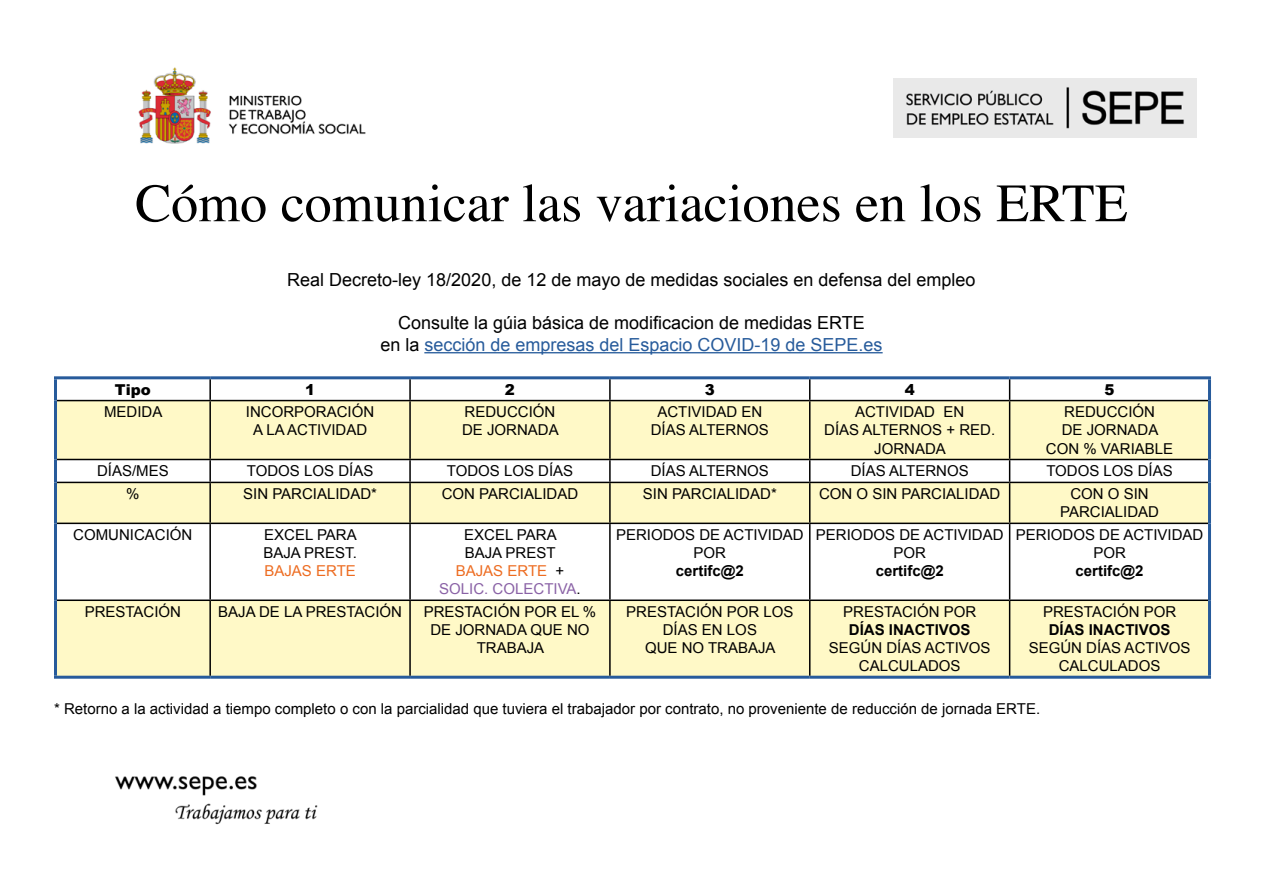
<style>
.page{position:relative;width:1263px;height:893px;background:#fff}
.page>*{position:absolute;margin:0;border:0;box-sizing:border-box;transform-origin:0 0}
.t1{font:54px "Times";color:#000}
.t2{font:18px/21.6px "Arial";color:#000;text-align:center}
.t3{font:15px/18px "Arial";color:#000;text-align:center}
.t4{font:700 15px "Arial";color:#000}
.t5{font:900 15px "Arial";color:#000}
.t6{font:15px "Arial";color:#ed6c21}
.s1{color:#275b9b}
.s2{color:#ed6c21}
.s3{color:#8a62a6}
</style>
<div class="page">
<svg style="left:57px;top:379px;width:1151px;height:21px"></svg>
<svg style="left:57px;top:401px;width:1151px;height:275px;fill:#fff9c7"></svg>
<hr style="left:54px;top:376px;width:156px;height:3px;background:#275b9b">
<hr style="left:54px;top:379px;width:3px;height:22px;background:#275b9b">
<hr style="left:210px;top:376px;width:200px;height:3px;background:#275b9b">
<hr style="left:410px;top:376px;width:200px;height:3px;background:#275b9b">
<hr style="left:610px;top:376px;width:200px;height:3px;background:#275b9b">
<hr style="left:810px;top:376px;width:200px;height:3px;background:#275b9b">
<hr style="left:1010px;top:376px;width:201px;height:3px;background:#275b9b">
<hr style="left:1208px;top:379px;width:3px;height:22px;background:#275b9b">
<hr style="left:54px;top:401px;width:3px;height:58px;background:#275b9b">
<hr style="left:1208px;top:401px;width:3px;height:58px;background:#275b9b">
<hr style="left:54px;top:459px;width:3px;height:23px;background:#275b9b">
<hr style="left:1208px;top:459px;width:3px;height:23px;background:#275b9b">
<hr style="left:54px;top:482px;width:3px;height:41px;background:#275b9b">
<hr style="left:1208px;top:482px;width:3px;height:41px;background:#275b9b">
<hr style="left:54px;top:523px;width:3px;height:77px;background:#275b9b">
<hr style="left:1208px;top:523px;width:3px;height:77px;background:#275b9b">
<hr style="left:54px;top:600px;width:3px;height:76px;background:#275b9b">
<hr style="left:1208px;top:600px;width:3px;height:76px;background:#275b9b">
<hr style="left:54px;top:676px;width:156px;height:3px;background:#275b9b">
<hr style="left:210px;top:676px;width:200px;height:3px;background:#275b9b">
<hr style="left:410px;top:676px;width:200px;height:3px;background:#275b9b">
<hr style="left:610px;top:676px;width:200px;height:3px;background:#275b9b">
<hr style="left:810px;top:676px;width:200px;height:3px;background:#275b9b">
<hr style="left:1010px;top:676px;width:201px;height:3px;background:#275b9b">
<hr style="left:209px;top:379px;width:2px;height:21px;background:#000">
<hr style="left:409px;top:379px;width:2px;height:21px;background:#000">
<hr style="left:609px;top:379px;width:2px;height:21px;background:#000">
<svg style="left:809px;top:379px;width:1px;height:21px"></svg>
<svg style="left:1009px;top:379px;width:1px;height:21px"></svg>
<hr style="left:57px;top:400px;width:153px;height:1px;background:#000">
<hr style="left:210px;top:400px;width:200px;height:1px;background:#000">
<hr style="left:209px;top:401px;width:2px;height:58px;background:#000">
<hr style="left:410px;top:400px;width:200px;height:1px;background:#000">
<hr style="left:409px;top:401px;width:2px;height:58px;background:#000">
<hr style="left:610px;top:400px;width:200px;height:1px;background:#000">
<hr style="left:609px;top:401px;width:2px;height:58px;background:#000">
<hr style="left:810px;top:400px;width:200px;height:1px;background:#000">
<hr style="left:809px;top:401px;width:1px;height:58px;background:#000">
<hr style="left:1010px;top:400px;width:198px;height:1px;background:#000">
<hr style="left:1009px;top:401px;width:1px;height:58px;background:#000">
<hr style="left:57px;top:459px;width:153px;height:1px;background:#000">
<hr style="left:210px;top:459px;width:200px;height:1px;background:#000">
<hr style="left:209px;top:460px;width:2px;height:22px;background:#000">
<hr style="left:410px;top:459px;width:200px;height:1px;background:#000">
<hr style="left:409px;top:460px;width:2px;height:22px;background:#000">
<hr style="left:610px;top:459px;width:200px;height:1px;background:#000">
<hr style="left:609px;top:460px;width:2px;height:22px;background:#000">
<hr style="left:810px;top:459px;width:200px;height:1px;background:#000">
<svg style="left:809px;top:460px;width:1px;height:22px"></svg>
<hr style="left:1010px;top:459px;width:198px;height:1px;background:#000">
<svg style="left:1009px;top:460px;width:1px;height:22px"></svg>
<hr style="left:57px;top:482px;width:153px;height:1px;background:#000">
<hr style="left:210px;top:482px;width:200px;height:1px;background:#000">
<hr style="left:209px;top:483px;width:2px;height:40px;background:#000">
<hr style="left:410px;top:482px;width:200px;height:1px;background:#000">
<hr style="left:409px;top:483px;width:2px;height:40px;background:#000">
<hr style="left:610px;top:482px;width:200px;height:1px;background:#000">
<hr style="left:609px;top:483px;width:2px;height:40px;background:#000">
<hr style="left:810px;top:482px;width:200px;height:1px;background:#000">
<hr style="left:809px;top:483px;width:1px;height:40px;background:#000">
<hr style="left:1010px;top:482px;width:198px;height:1px;background:#000">
<hr style="left:1009px;top:483px;width:1px;height:40px;background:#000">
<hr style="left:57px;top:523px;width:153px;height:1px;background:#000">
<hr style="left:210px;top:523px;width:200px;height:1px;background:#000">
<hr style="left:209px;top:524px;width:2px;height:75px;background:#000">
<hr style="left:410px;top:523px;width:200px;height:1px;background:#000">
<hr style="left:409px;top:524px;width:2px;height:75px;background:#000">
<hr style="left:610px;top:523px;width:200px;height:1px;background:#000">
<hr style="left:609px;top:524px;width:2px;height:75px;background:#000">
<hr style="left:810px;top:523px;width:200px;height:1px;background:#000">
<hr style="left:809px;top:524px;width:1px;height:75px;background:#000">
<hr style="left:1010px;top:523px;width:198px;height:1px;background:#000">
<hr style="left:1009px;top:524px;width:1px;height:75px;background:#000">
<hr style="left:57px;top:599px;width:153px;height:2px;background:#000">
<hr style="left:210px;top:599px;width:200px;height:2px;background:#000">
<hr style="left:209px;top:601px;width:2px;height:75px;background:#000">
<hr style="left:410px;top:599px;width:200px;height:2px;background:#000">
<hr style="left:409px;top:601px;width:2px;height:75px;background:#000">
<hr style="left:610px;top:599px;width:200px;height:2px;background:#000">
<hr style="left:609px;top:601px;width:2px;height:75px;background:#000">
<hr style="left:810px;top:599px;width:200px;height:2px;background:#000">
<hr style="left:809px;top:601px;width:1px;height:75px;background:#000">
<hr style="left:1010px;top:599px;width:198px;height:2px;background:#000">
<hr style="left:1009px;top:601px;width:1px;height:75px;background:#000">
<img style="left:893px;top:78px;width:303px;height:60px">
<hr style="left:424px;top:352px;width:459px;height:1px;background:#275b9b">
<img style="left:138px;top:67px;width:228px;height:77px">
<img style="left:115px;top:776px;width:203px;height:49px">
<h1 class="t1" style="left:135px;top:153px;width:994px">Cómo comunicar las variaciones en los ERTE</h1>
<p class="t2" style="left:287px;top:269px;width:690px">Real Decreto-ley 18/2020, de 12 de mayo de medidas sociales en defensa del empleo</p>
<p class="t2" style="left:380px;top:312px;width:504px">Consulte la gúia básica de modificacion de medidas ERTE<br>en la <span class="s1">sección de empresas del Espacio COVID-19 de SEPE.es</span></p>
<p class="t5" style="left:115px;top:378px;width:37px">Tipo</p>
<p class="t5" style="left:305px;top:378px;width:12px">1</p>
<p class="t5" style="left:505px;top:378px;width:12px">2</p>
<p class="t5" style="left:705px;top:378px;width:12px">3</p>
<p class="t5" style="left:905px;top:378px;width:12px">4</p>
<p class="t5" style="left:1104px;top:378px;width:12px">5</p>
<p class="t3" style="left:104px;top:403px;width:60px">MEDIDA</p>
<p class="t3" style="left:246px;top:403px;width:130px">INCORPORACIÓN<br>A LA ACTIVIDAD</p>
<p class="t3" style="left:462px;top:403px;width:98px;text-align:left">REDUCCIÓN<br>DE JORNADA</p>
<p class="t3" style="left:651px;top:403px;width:120px">ACTIVIDAD EN<br>DÍAS ALTERNOS</p>
<p class="t3" style="left:824px;top:403px;width:173px">ACTIVIDAD EN<br>DÍAS ALTERNOS + RED.<br>JORNADA</p>
<p class="t3" style="left:1046px;top:403px;width:129px">REDUCCIÓN<br>DE JORNADA<br>CON % VARIABLE</p>
<p class="t3" style="left:97px;top:462px;width:73px">DÍAS/MES</p>
<p class="t3" style="left:247px;top:462px;width:128px">TODOS LOS DÍAS</p>
<p class="t3" style="left:447px;top:462px;width:128px">TODOS LOS DÍAS</p>
<p class="t3" style="left:651px;top:462px;width:120px">DÍAS ALTERNOS</p>
<p class="t3" style="left:851px;top:462px;width:120px">DÍAS ALTERNOS</p>
<p class="t3" style="left:1046px;top:462px;width:128px">TODOS LOS DÍAS</p>
<p class="t3" style="left:126px;top:485px;width:15px">%</p>
<p class="t3" style="left:243px;top:485px;width:135px">SIN PARCIALIDAD*</p>
<p class="t3" style="left:442px;top:485px;width:138px">CON PARCIALIDAD</p>
<p class="t3" style="left:643px;top:485px;width:135px">SIN PARCIALIDAD*</p>
<p class="t3" style="left:819px;top:485px;width:183px">CON O SIN PARCIALIDAD</p>
<p class="t3" style="left:1060px;top:485px;width:100px">CON O SIN<br>PARCIALIDAD</p>
<p class="t3" style="left:73px;top:526px;width:121px">COMUNICACIÓN</p>
<p class="t3" style="left:263px;top:526px;width:95px;text-align:left">EXCEL PARA<br>BAJA PREST.</p>
<p class="t6" style="left:264px;top:561px;width:93px">BAJAS ERTE</p>
<p class="t3" style="left:439px;top:526px;width:143px">EXCEL PARA<br>BAJA PREST<br><span class="s2">BAJAS ERTE</span> +<br><span class="s3">SOLIC. COLECTIVA</span>.</p>
<p class="t3" style="left:616px;top:526px;width:189px">PERIODOS DE ACTIVIDAD<br>POR</p>
<p class="t3" style="left:816px;top:526px;width:189px">PERIODOS DE ACTIVIDAD<br>POR</p>
<p class="t4" style="left:876px;top:561px;width:69px">certifc@2</p>
<p class="t3" style="left:1016px;top:526px;width:189px">PERIODOS DE ACTIVIDAD<br>POR</p>
<p class="t4" style="left:1075px;top:561px;width:69px">certifc@2</p>
<p class="t4" style="left:676px;top:561px;width:69px">certifc@2</p>
<p class="t3" style="left:85px;top:603px;width:98px">PRESTACIÓN</p>
<p class="t3" style="left:218px;top:603px;width:185px">BAJA DE LA PRESTACIÓN</p>
<p class="t3" style="left:424px;top:603px;width:174px">PRESTACIÓN POR EL %<br>DE JORNADA QUE NO<br>TRABAJA</p>
<p class="t3" style="left:626px;top:603px;width:169px">PRESTACIÓN POR LOS<br>DÍAS EN LOS<br>QUE NO TRABAJA</p>
<p class="t3" style="left:843px;top:603px;width:135px">PRESTACIÓN POR</p>
<p class="t4" style="left:849px;top:620px;width:123px">DÍAS INACTIVOS</p>
<p class="t3" style="left:829px;top:639px;width:163px">SEGÚN DÍAS ACTIVOS<br>CALCULADOS</p>
<p class="t3" style="left:1043px;top:603px;width:135px">PRESTACIÓN POR</p>
<p class="t4" style="left:1049px;top:620px;width:123px">DÍAS INACTIVOS</p>
<p class="t3" style="left:1029px;top:639px;width:163px">SEGÚN DÍAS ACTIVOS<br>CALCULADOS</p>
<p class="t3" style="left:54px;top:699px;width:988px">* Retorno a la actividad a tiempo completo o con la parcialidad que tuviera el trabajador por contrato, no proveniente de reducción de jornada ERTE.</p>
</div>
